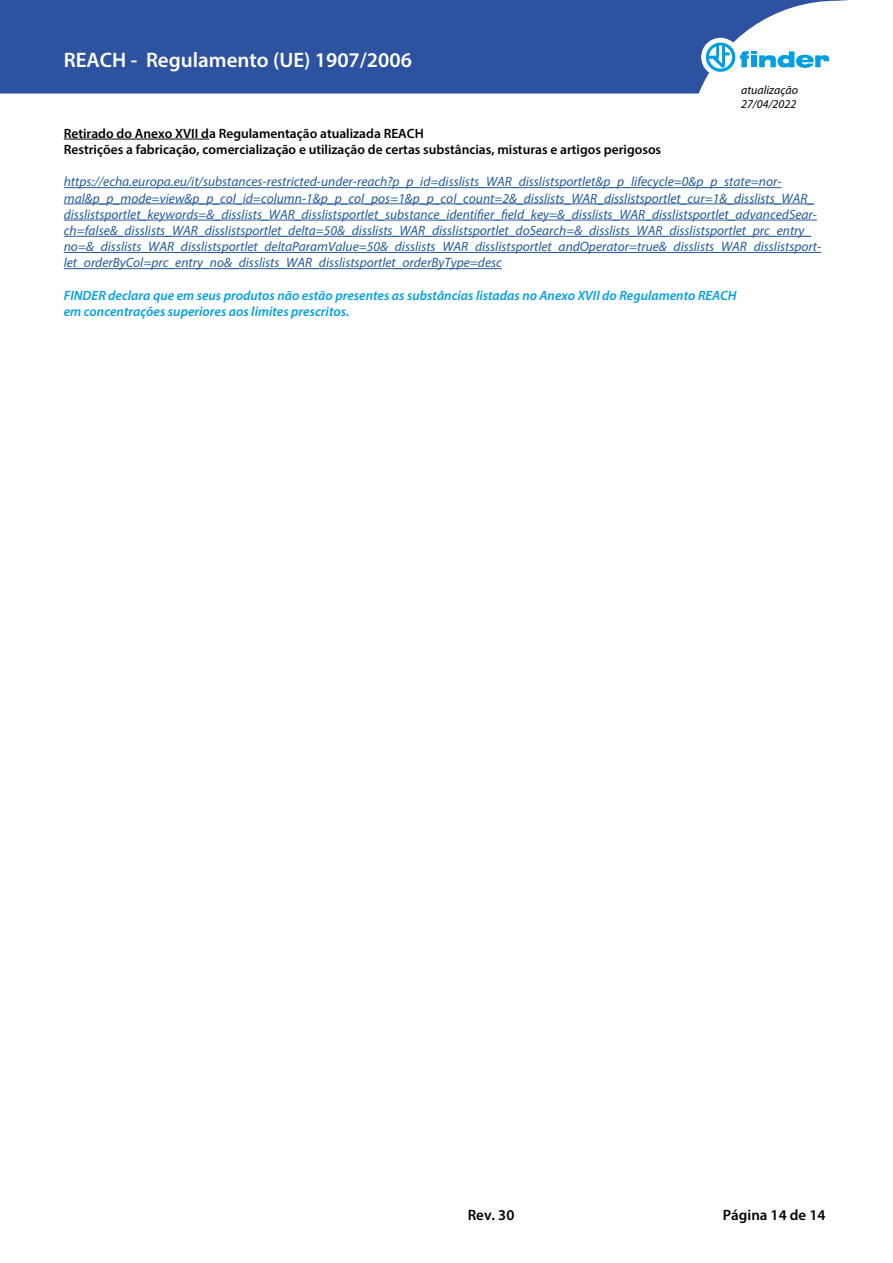
<style>
.page{position:relative;width:893px;height:1263px;background:#fff}
.page>*{position:absolute;margin:0;border:0;box-sizing:border-box;transform-origin:0 0}
.t1{font:600 21px "Myriad Pro";color:#fff}
.t2{font:600 15px "Myriad Pro";color:#000}
.t3{font:italic 13.5px/16.2px "Myriad Pro";color:#245a9c}
.t4{font:600 13.5px/16.2px "Myriad Pro";color:#000}
.t5{font:italic 600 13.5px/16.2px "Myriad Pro";color:#009ee3}
.t6{font:italic 12px/14.4px "Myriad Pro";color:#000}
</style>
<div class="page">
<svg style="left:0;top:0;width:850px;height:94px;background:#4163a9"></svg>
<div style="left:701px;top:38px;width:39px;height:38px;background:#fff;border-radius:50%"></div>
<svg style="left:706px;top:43px;width:124px;height:29px"></svg>
<hr style="left:64px;top:139px;width:145px;height:1px;background:#000">
<hr style="left:64px;top:187px;width:717px;height:1px;background:#245a9c">
<hr style="left:64px;top:203px;width:750px;height:1px;background:#245a9c">
<hr style="left:64px;top:220px;width:753px;height:1px;background:#245a9c">
<hr style="left:64px;top:236px;width:747px;height:1px;background:#245a9c">
<hr style="left:64px;top:252px;width:757px;height:1px;background:#245a9c">
<hr style="left:64px;top:268px;width:438px;height:1px;background:#245a9c">
<h1 class="t1" style="left:64px;top:47px;width:350px">REACH - Regulamento (UE) 1907/2006</h1>
<p class="t6" style="left:741px;top:82px;width:58px">atualização<br>27/04/2022</p>
<p class="t4" style="left:64px;top:125px;width:599px">Retirado do Anexo XVII da Regulamentação atualizada REACH<br>Restrições a fabricação, comercialização e utilização de certas substâncias, misturas e artigos perigosos</p>
<p class="t3" style="left:64px;top:173px;width:759px">https://echa.europa.eu/it/substances-restricted-under-reach?p_p_id=disslists_WAR_disslistsportlet&amp;p_p_lifecycle=0&amp;p_p_state=nor&shy;mal&amp;p_p_mode=view&amp;p_p_col_id=column-1&amp;p_p_col_pos=1&amp;p_p_col_count=2&amp;_disslists_WAR_disslistsportlet_cur=1&amp;_disslists_WAR_ disslistsportlet_keywords=&amp;_disslists_WAR_disslistsportlet_substance_identifier_field_key=&amp;_disslists_WAR_disslistsportlet_advancedSear&shy;ch=false&amp;_disslists_WAR_disslistsportlet_delta=50&amp;_disslists_WAR_disslistsportlet_doSearch=&amp;_disslists_WAR_disslistsportlet_prc_entry_ no=&amp;_disslists_WAR_disslistsportlet_deltaParamValue=50&amp;_disslists_WAR_disslistsportlet_andOperator=true&amp;_disslists_WAR_disslistsport&shy;let_orderByCol=prc_entry_no&amp;_disslists_WAR_disslistsportlet_orderByType=desc</p>
<p class="t5" style="left:64px;top:287px;width:674px">FINDER declara que em seus produtos não estão presentes as substâncias listadas no Anexo XVII do Regulamento REACH em concentrações superiores aos limites prescritos.</p>
<p class="t2" style="left:468px;top:1206px;width:48px">Rev. 30</p>
<p class="t2" style="left:723px;top:1206px;width:104px">Página 14 de 14</p>
</div>
